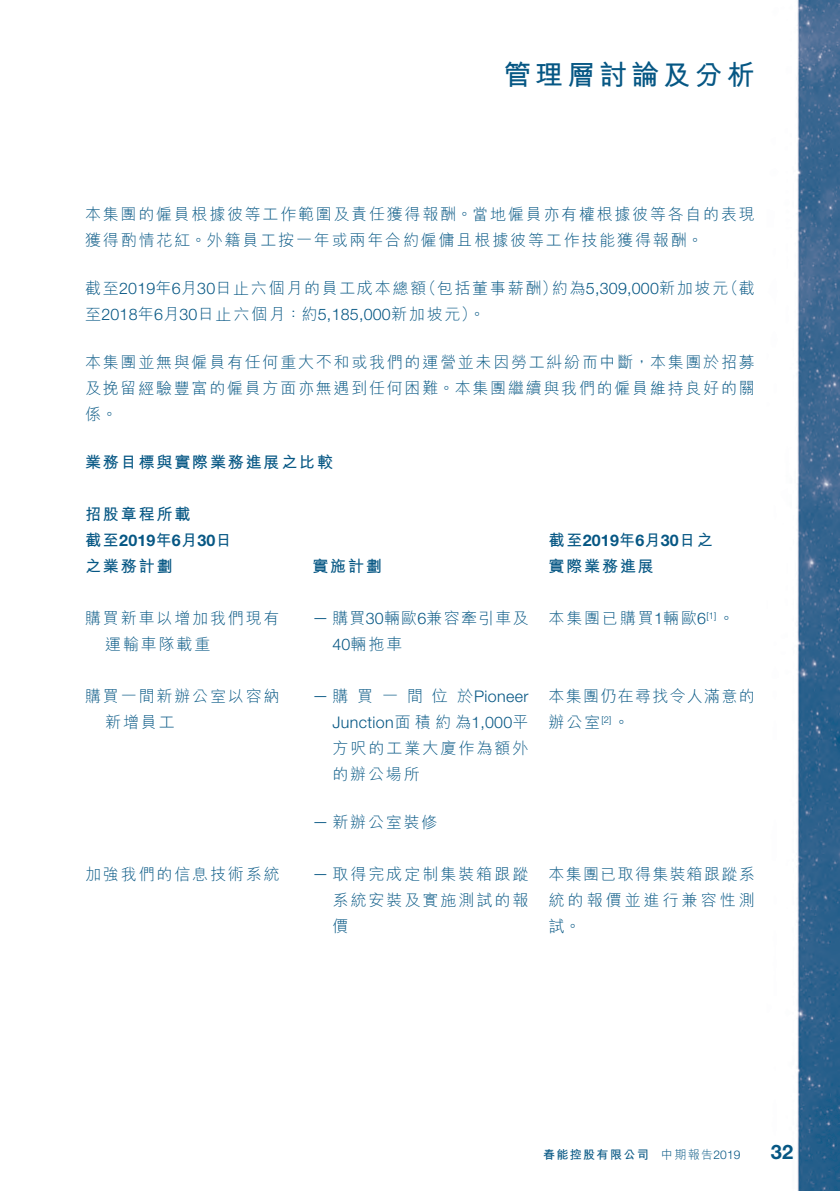
<style>
.page{position:relative;width:840px;height:1191px;background:#fff}
.page>*{position:absolute;margin:0;border:0;box-sizing:border-box;transform-origin:0 0}
.t1{font:700 28px "M Hei HK";letter-spacing:.14em;color:#065784}
.t2{font:700 20px "Helvetica Neue LT Std";color:#065784}
._01_Body_Text{font:300 16px/26px "M Hei HK";letter-spacing:.115em;color:#065784}
._01_Body_Text-2{font:700 16px/26px "M Hei HK";letter-spacing:.115em;color:#065784}
._01_Body_Text-3{font:300 16px "Helvetica Neue LT Std";letter-spacing:.025em;color:#065784}
._01_Body_Text-4{font:300 16px/26px "M Hei HK";letter-spacing:.075em;color:#065784}
._04___H2{font:700 16px "M Hei HK";letter-spacing:.115em;color:#065784}
._01_Body_Text-5{font:300 16px "M Hei HK";letter-spacing:.08em;color:#065784}
.t3{font:300 12px "M Hei HK";color:#065784}
.t4{font:700 12px "M Hei HK";letter-spacing:.115em;color:#065784}
._01_Body_Text-6{font:300 9.4px "Helvetica Neue LT Std";color:#065784}
.s1{font-family:"M Hei HK"}
.s2{font-family:"Helvetica Neue LT Std"}
.s3{font-family:"M Hei HK";font-size:16px}
.s4{font-size:16px}
</style>
<div class="page">
<img style="left:797px;top:0;width:42px;height:1191px">
<h1 class="t1" style="left:503px;top:55px;width:253px">管理層討論及分析</h1>
<p class="_01_Body_Text" style="left:85px;top:201px;width:670px">本集團的僱員根據彼等工作範圍及責任獲得報酬。當地僱員亦有權根據彼等各自的表現獲得酌情花紅。外籍員工按一年或兩年合約僱傭且根據彼等工作技能獲得報酬。</p>
<p class="_01_Body_Text" style="left:722px;top:275px;width:34px">（截</p>
<p class="_01_Body_Text" style="left:420px;top:275px;width:138px">（包括董事薪酬）</p>
<p class="_01_Body_Text-3" style="left:551px;top:279px;width:178px"><span class="s1">約為</span>5,309,000<span class="s1">新加坡元</span></p>
<p class="_01_Body_Text" style="left:85px;top:275px;width:401px">截至<span class="s2">2019</span>年月<span class="s2">6 30</span>日止六個月的員工成本總額<br>至<span class="s2">2018</span>年月<span class="s2">6 30</span>日止六個月：約<span class="s2">5,185,000</span>新加坡元。(</p>
<p class="_01_Body_Text" style="left:85px;top:349px;width:670px;text-align:justify">本集團並無與僱員有任何重大不和或我們的運營並未因勞工糾紛而中斷，本集團於招募及挽留經驗豐富的僱員方面亦無遇到任何困難。本集團繼續與我們的僱員維持良好的關係。</p>
<p class="_04___H2" style="left:85px;top:451px;width:249px">業務目標與實際業務進展之比較</p>
<p class="_01_Body_Text-2" style="left:85px;top:500px;width:148px">招股章程所載<br>截至<span class="s2">2019</span>年月<span class="s2">6 30</span>日</p>
<p class="_01_Body_Text-2" style="left:312px;top:552px;width:71px">實施計劃</p>
<p class="_01_Body_Text-2" style="left:548px;top:526px;width:166px">截至<span class="s2">2019</span>年月<span class="s2">6 30</span>日之實際業務進展</p>
<p class="_01_Body_Text-2" style="left:85px;top:552px;width:89px">之業務計劃</p>
<p class="_01_Body_Text" style="left:105px;top:605px;width:176px;text-indent:-20px">購買新車以增加我們現有運輸車隊載重</p>
<p class="_01_Body_Text-4" style="left:332px;top:605px;width:197px;text-indent:-20px"><span class="s2">—</span> 購買<span class="s2">30</span>輛歐<span class="s2">6</span>兼容牽引車及<br><span class="s2">40</span>輛拖車</p>
<p class="_01_Body_Text-6" style="left:697px;top:610px;width:39px"><span class="s3">。</span>[ 1 ]<span class="s4">6</span></p>
<p class="_01_Body_Text" style="left:548px;top:605px;width:150px">本集團已購買<span class="s2">1</span>輛歐</p>
<p class="_01_Body_Text" style="left:105px;top:683px;width:176px;text-indent:-20px">購買一間新辦公室以容納新增員工</p>
<p class="_01_Body_Text-3" style="left:332px;top:687px;width:198px"><span class="s1">購買一間位於</span>Pioneer</p>
<p class="_01_Body_Text-3" style="left:312px;top:685px;width:17px">—</p>
<p class="_01_Body_Text" style="left:332px;top:709px;width:197px;text-align:justify"><span class="s2">Junction</span>面積約為<span class="s2">1,000</span>平方呎的工業大廈作為額外的辦公場所</p>
<p class="_01_Body_Text" style="left:332px;top:809px;width:107px">新辦公室裝修</p>
<p class="_01_Body_Text-3" style="left:312px;top:811px;width:17px">—</p>
<p class="_01_Body_Text" style="left:85px;top:861px;width:196px">加強我們的信息技術系統</p>
<p class="_01_Body_Text" style="left:332px;top:861px;width:197px">取得完成定制集裝箱跟蹤</p>
<p class="_01_Body_Text-3" style="left:312px;top:863px;width:17px">—</p>
<p class="_01_Body_Text" style="left:332px;top:887px;width:197px">系統安裝及實施測試的報價</p>
<p class="_01_Body_Text-5" style="left:548px;top:688px;width:208px">本集團仍在尋找令人滿意的</p>
<p class="_01_Body_Text-6" style="left:601px;top:714px;width:30px"><span class="s3">。</span>[2]</p>
<p class="_01_Body_Text" style="left:548px;top:709px;width:53px">辦公室</p>
<p class="_01_Body_Text" style="left:548px;top:861px;width:208px;text-align:justify">本集團已取得集裝箱跟蹤系統的報價並進行兼容性測試。</p>
<p class="t4" style="left:542px;top:1145px;width:107px">春能控股有限公司</p>
<p class="t3" style="left:660px;top:1148px;width:81px">中期報告<span class="s2">2019</span></p>
<p class="t2" style="left:770px;top:1139px;width:24px">32</p>
</div>
